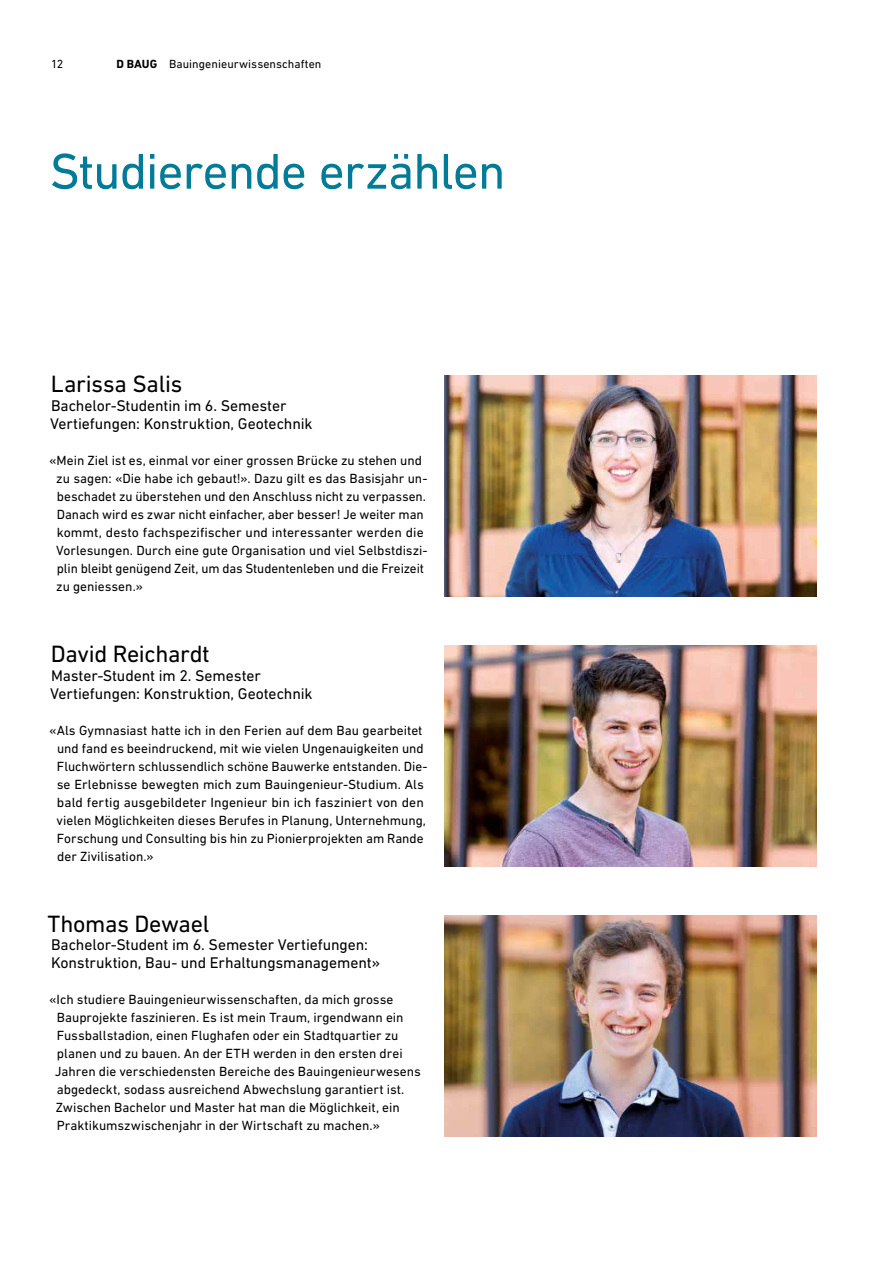
<style>
.page{position:relative;width:893px;height:1263px;background:#fff}
.page>*{position:absolute;margin:0;border:0;box-sizing:border-box;transform-origin:0 0}
.t1{font:51px "DIN Next W1 G";letter-spacing:-.02em;color:#007b98}
.t2{font:24px "DIN Next W1 G";letter-spacing:-.015em;color:#000}
.t3{font:15.75px/18px "DIN Next W1 G";letter-spacing:-.005em;color:#000}
.t4{font:13.5px/18px "DIN Next W1 G";color:#000}
.t5{font:12px "DIN Next W1 G";letter-spacing:.005em;color:#000}
.s1{font-weight:700}
</style>
<div class="page">
<img style="left:444px;top:375px;width:372px;height:221px">
<img style="left:444px;top:645px;width:372px;height:221px">
<img style="left:444px;top:915px;width:372px;height:221px">
<p class="t5" style="left:51px;top:57px;width:14px">12</p>
<p class="t5" style="left:116px;top:57px;width:207px"><span class="s1">D BAUG</span> Bauingenieurwissenschaften</p>
<h1 class="t1" style="left:49px;top:142px;width:458px">Studierende erzählen</h1>
<h2 class="t2" style="left:51px;top:370px;width:133px">Larissa Salis</h2>
<p class="t3" style="left:50px;top:397px;width:264px">Bachelor-Studentin im 6. Semester<br>Vertiefungen: Konstruktion, Geotechnik</p>
<p class="t4" style="left:56px;top:451px;width:373px;text-indent:-7px">«Mein Ziel ist es, einmal vor einer grossen Brücke zu stehen und zu sagen: «Die habe ich gebaut!». Dazu gilt es das Basisjahr un&shy;beschadet zu überstehen und den Anschluss nicht zu verpassen.<br>Danach wird es zwar nicht einfacher, aber besser! Je weiter man kommt, desto fachspezifischer und interessanter werden die Vorlesungen. Durch eine gute Organisation und viel Selbstdiszi&shy;plin bleibt genügend Zeit, um das Studentenleben und die Freizeit zu geniessen.»</p>
<h2 class="t2" style="left:51px;top:640px;width:160px">David Reichardt</h2>
<p class="t3" style="left:50px;top:667px;width:264px">Master-Student im 2. Semester<br>Vertiefungen: Konstruktion, Geotechnik</p>
<p class="t4" style="left:57px;top:721px;width:373px;text-indent:-7px">«Als Gymnasiast hatte ich in den Ferien auf dem Bau gearbeitet und fand es beeindruckend, mit wie vielen Ungenauigkeiten und Fluchwörtern schlussendlich schöne Bauwerke entstanden. Die&shy;se Erlebnisse bewegten mich zum Bauingenieur-Studium. Als bald fertig ausgebildeter Ingenieur bin ich fasziniert von den vielen Möglichkeiten dieses Berufes in Planung, Unternehmung, Forschung und Consulting bis hin zu Pionierprojekten am Rande der Zivilisation.»</p>
<h2 class="t2" style="left:48px;top:910px;width:163px">Thomas Dewael</h2>
<p class="t3" style="left:51px;top:935px;width:331px">Bachelor-Student im 6. Semester Vertiefungen:<br>Konstruktion, Bau- und Erhaltungsmanagement»</p>
<p class="t4" style="left:55px;top:990px;width:367px;text-indent:-6px">«Ich studiere Bauingenieurwissenschaften, da mich grosse Bauprojekte faszinieren. Es ist mein Traum, irgendwann ein Fussballstadion, einen Flughafen oder ein Stadtquartier zu planen und zu bauen. An der ETH werden in den ersten drei Jahren die verschiedensten Bereiche des Bauingenieurwesens abgedeckt, sodass ausreichend Abwechslung garantiert ist.<br>Zwischen Bachelor und Master hat man die Möglichkeit, ein Praktikumszwischenjahr in der Wirtschaft zu machen.»</p>
</div>
